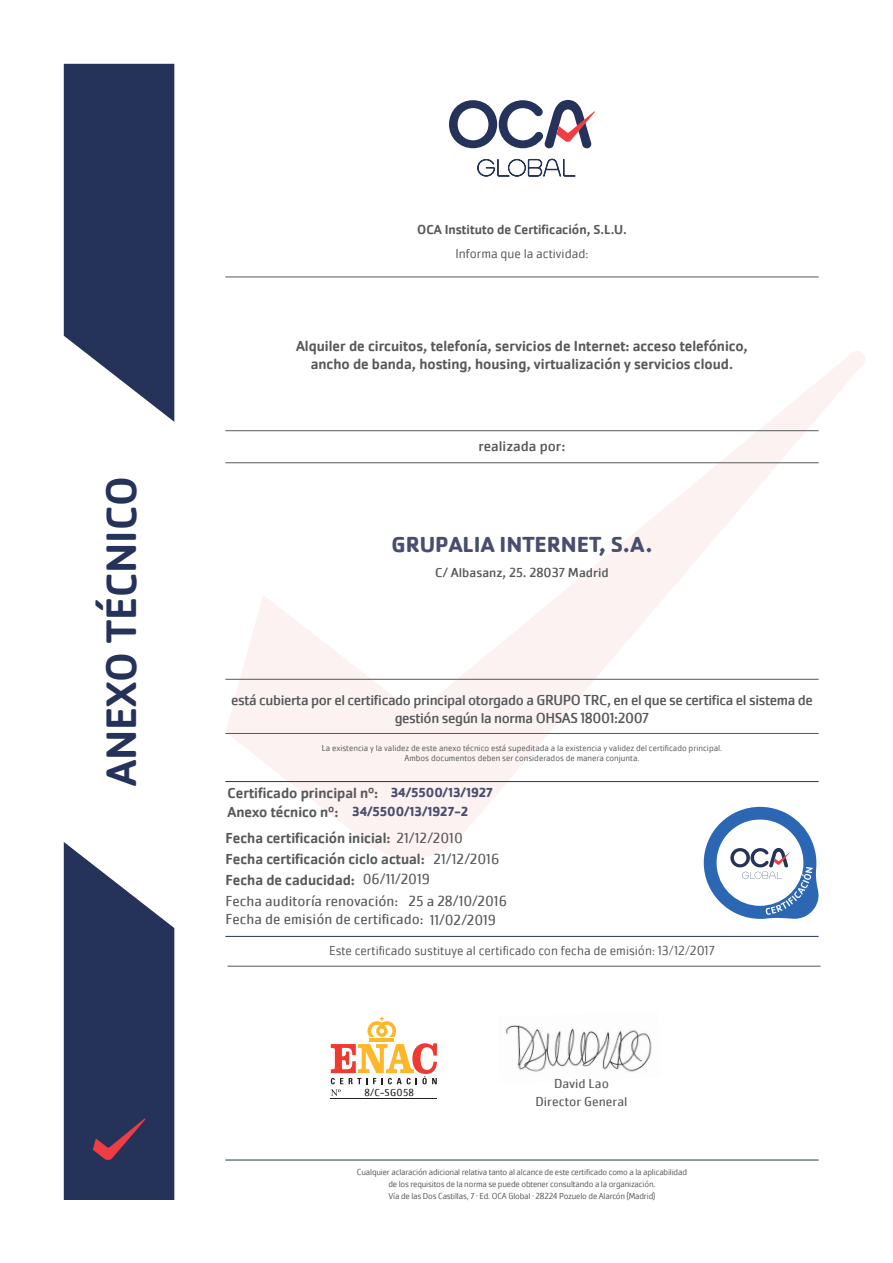
<style>
.page{position:relative;width:893px;height:1263px;background:#fff}
.page>*{position:absolute;margin:0;border:0;box-sizing:border-box;transform-origin:0 0}
.t1{font:500 43.95px "Cachet Pro";color:#25335a}
.t2{font:700 22.5px "Cachet Pro";color:#494e6e}
.t3{font:500 15px "Cachet Pro";color:#57585a}
.t4{font:15px/18px "Cachet Pro";letter-spacing:-.025em;color:#57585a;text-align:center}
.t5{font:15px "Cachet Pro";color:#57585a}
.t6{font:15px "Cachet Pro";color:#57585a}
.t7{font:300 13.5px "Cachet Pro";color:#57585a}
.t8{font:500 13.5px "Cachet Pro";color:#57585a}
.t9{font:700 13.5px "Cachet Pro";color:#494e6e}
.t10{font:13.5px "Cachet Pro";color:#57585a}
.t11{font:13.5px "Cachet Pro";color:#57585a}
.t12{font:10.5px "Cachet Pro";letter-spacing:.025em;color:#231f20}
.t13{font:300 9px "Cachet Pro";letter-spacing:-.02em;color:#57585a}
.t14{font:300 9px "Cachet Pro";color:#57585a}
.s1{font-weight:400}
</style>
<div class="page">
<svg style="left:225px;top:351px;width:640px;height:509px"></svg>
<svg style="left:64px;top:64px;width:110px;height:358px;background:#3f4b6d"></svg>
<svg style="left:449px;top:100px;width:146px;height:48px"></svg>
<svg style="left:477px;top:159px;width:99px;height:18px"></svg>
<svg style="left:64px;top:842px;width:110px;height:358px;background:#414b6d"></svg>
<hr style="left:225px;top:1160px;width:594px;height:1px;background:#25335a">
<hr style="left:370px;top:1038px;width:24px;height:4px;background:#fcb828">
<svg style="left:367px;top:1017px;width:29px;height:20px"></svg>
<hr style="left:331px;top:1098px;width:106px;height:1px;background:#231f20">
<svg style="left:331px;top:1043px;width:106px;height:53px"></svg>
<img style="left:505px;top:1025px;width:147px;height:47px">
<svg style="left:704px;top:807px;width:115px;height:112px"></svg>
<hr style="left:225px;top:781px;width:594px;height:1px;background:#25335a">
<hr style="left:225px;top:733px;width:594px;height:1px;background:#57585a">
<hr style="left:225px;top:679px;width:594px;height:1px;background:#57585a">
<hr style="left:227px;top:966px;width:594px;height:1px;background:#57585a">
<hr style="left:225px;top:462px;width:594px;height:1px;background:#57585a">
<hr style="left:225px;top:430px;width:594px;height:1px;background:#57585a">
<hr style="left:225px;top:277px;width:594px;height:1px;background:#57585a">
<hr style="left:225px;top:936px;width:594px;height:1px;background:#25335a">
<p class="t1" style="left:96px;top:786px;width:311px;rotate:-90deg">ANEXO TÉCNICO</p>
<p class="t8" style="left:417px;top:222px;width:211px">OCA Instituto de Certificación, S.L.U.</p>
<p class="t7" style="left:456px;top:245px;width:134px">Informa que la actividad:</p>
<p class="t3" style="left:296px;top:337px;width:453px">Alquiler de circuitos, telefonía, servicios de Internet: acceso telefónico,</p>
<p class="t3" style="left:311px;top:355px;width:424px">ancho de banda, hosting, housing, virtualización y servicios cloud.</p>
<p class="t6" style="left:479px;top:437px;width:88px">realizada por:</p>
<p class="t2" style="left:391px;top:530px;width:262px">GRUPALIA INTERNET, S.A.</p>
<p class="t10" style="left:435px;top:565px;width:175px">C/ Albasanz, 25. 28037 Madrid</p>
<p class="t4" style="left:231px;top:691px;width:583px">está cubierta por el certificado principal otorgado a GRUPO TRC, en el que se certifica el sistema de gestión según la norma OHSAS 18001:2007</p>
<p class="t14" style="left:322px;top:742px;width:402px">La existencia y la validez de este anexo técnico está supeditada a la existencia y validez del certificado principal.</p>
<p class="t14" style="left:404px;top:753px;width:236px">Ambos documentos deben ser considerados de manera conjunta.</p>
<p class="t9" style="left:391px;top:784px;width:104px">34/5500/13/1927</p>
<p class="t9" style="left:352px;top:803px;width:117px">34/5500/13/1927-2</p>
<p class="t3" style="left:227px;top:784px;width:152px">Certificado principal nº:</p>
<p class="t3" style="left:227px;top:803px;width:112px">Anexo técnico nº:</p>
<p class="t3" style="left:225px;top:829px;width:239px">Fecha certificación inicial: <span class="s1">21/12/2010</span></p>
<p class="t5" style="left:433px;top:850px;width:67px">21/12/2016</p>
<p class="t3" style="left:225px;top:850px;width:201px">Fecha certificación ciclo actual:</p>
<p class="t3" style="left:225px;top:871px;width:131px">Fecha de caducidad:</p>
<p class="t5" style="left:363px;top:870px;width:69px">06/11/2019</p>
<p class="t5" style="left:408px;top:892px;width:100px">25 a 28/10/2016</p>
<p class="t5" style="left:225px;top:910px;width:272px">Fecha de emisión de certificado: 11/02/2019</p>
<p class="t5" style="left:225px;top:892px;width:174px">Fecha auditoría renovación:</p>
<p class="t7" style="left:329px;top:943px;width:387px">Este certificado sustituye al certificado con fecha de emisión: 13/12/2017</p>
<p class="t12" style="left:364px;top:1086px;width:51px">8/C-SG058</p>
<p class="t11" style="left:554px;top:1076px;width:56px">David Lao</p>
<p class="t11" style="left:535px;top:1093px;width:93px">Director General</p>
<p class="t13" style="left:357px;top:1166px;width:332px">Cualquier aclaración adicional relativa tanto al alcance de este certificado como a la aplicabilidad</p>
<p class="t13" style="left:388px;top:1178px;width:269px">de los requisitos de la norma se puede obtener consultando a la organización.</p>
<p class="t13" style="left:388px;top:1190px;width:268px">Vía de las Dos Castillas, 7 · Ed. OCA Global · 28224 Pozuelo de Alarcón (Madrid)</p>
</div>
